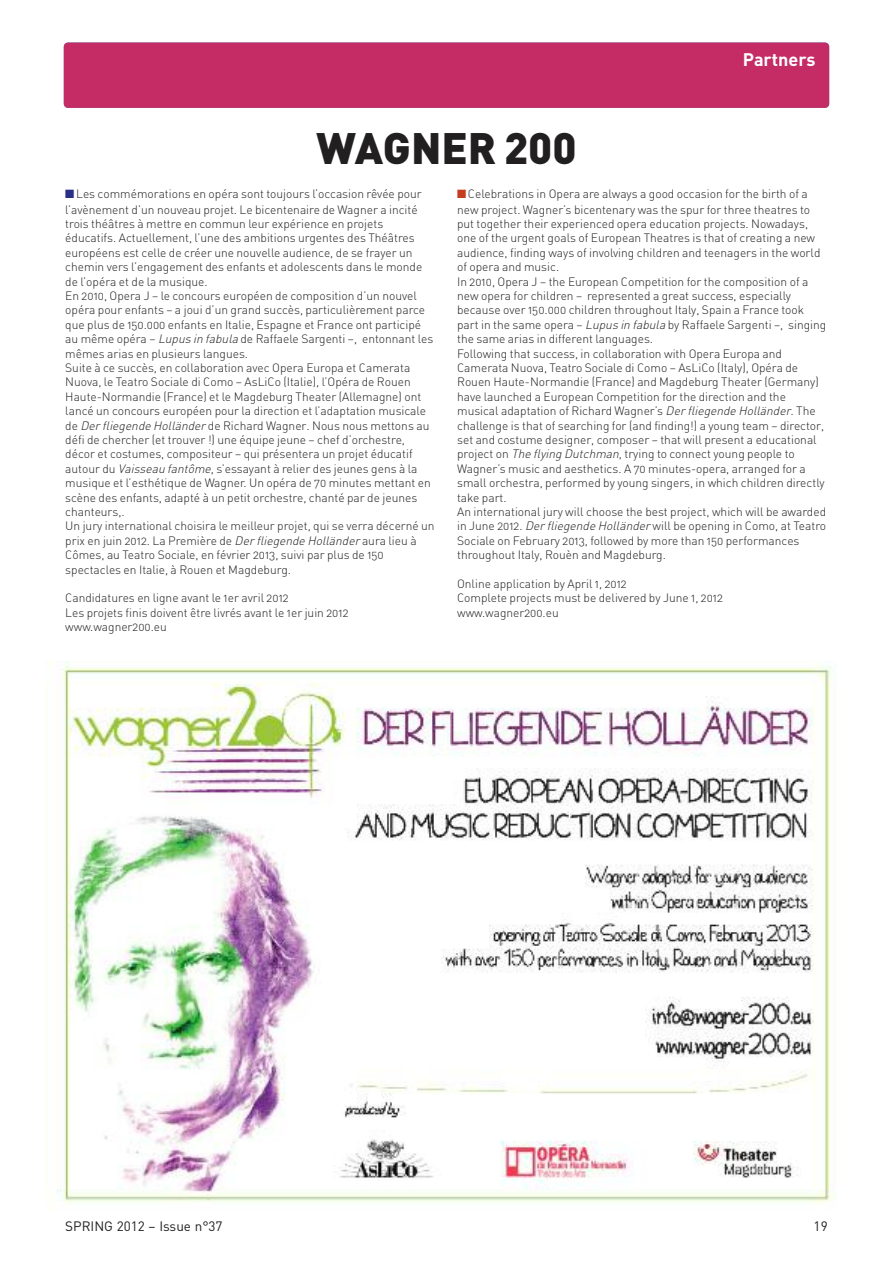
<style>
.page{position:relative;width:893px;height:1263px;background:#fff}
.page>*{position:absolute;margin:0;border:0;box-sizing:border-box;transform-origin:0 0}
.t1{font:900 43.5px "DIN";color:#211f1f}
.t2{font:700 18px "DIN";color:#fff}
.t3{font:13.5px "DIN";color:#211f1f}
.t4{font:12px/14.4px "DIN Light Alternate";color:#211f1f}
.s1{color:#2a2e85}
.s2{font-style:italic}
.s3{color:#c53c1e}
</style>
<div class="page">
<div style="left:64px;top:43px;width:765px;height:65px;background:#c52c65;border-radius:4px"></div>
<img style="left:47px;top:661px;width:787px;height:544px">
<h1 class="t1" style="left:316px;top:124px;width:262px">WAGNER 200</h1>
<h2 class="t2" style="left:743px;top:50px;width:74px">Partners</h2>
<p class="t4" style="left:65px;top:186px;width:358px;line-height:15.9px"><span class="s1">■</span>Les commémorations en opéra sont toujours l’occasion rêvée pour l’avènement d’un nouveau projet. Le bicentenaire de Wagner a incité</p>
<p class="t4" style="left:65px;top:217px;width:371px">trois théâtres à mettre en commun leur expérience en projets éducatifs. Actuellement, l’une des ambitions urgentes des Théâtres européens est celle de créer une nouvelle audience, de se frayer un chemin vers l’engagement des enfants et adolescents dans le monde de l’opéra et de la musique.<br>En 2010, Opera J – le concours européen de composition d’un nouvel opéra pour enfants – a joui d’un grand succès, particulièrement parce que plus de 150.000 enfants en Italie, Espagne et France ont participé au même opéra – <span class="s2">Lupusinfabula</span>de Raffaele Sargenti –, entonnant les mêmes arias en plusieurs langues.<br>Suite à ce succès, en collaboration avec Opera Europa et Camerata Nuova, le Teatro Sociale di Como – AsLiCo (Italie), l’Opéra de Rouen Haute-Normandie (France) et le Magdeburg Theater (Allemagne) ont lancé un concours européen pour la direction et l’adaptation musicale de <span class="s2">DerfliegendeHolländer</span>de Richard Wagner<span class="s2">.</span>Nous nous mettons au défi de chercher (et trouver !) une équipe jeune – chef d’orchestre, décor et costumes, compositeur – qui présentera un projet éducatif autour du <span class="s2">Vaisseaufantôme</span>, s’essayant à relier des jeunes gens à la musique et l’esthétique de Wagner. Un opéra de 70 minutes mettant en scène des enfants, adapté à un petit orchestre, chanté par de jeunes chanteurs,.<br>Un jury international choisira le meilleur projet, qui se verra décerné un prix en juin 2012. La Première de <span class="s2">DerfliegendeHolländer</span>aura lieu à Cômes, au Teatro Sociale, en février 2013, suivi par plus de 150 spectacles en Italie, à Rouen et Magdeburg.</p>
<p class="t4" style="left:65px;top:591px;width:285px">Candidatures en ligne avant le 1er avril 2012<br>Les projets finis doivent être livrés avant le 1er juin 2012 www.wagner200.eu</p>
<p class="t4" style="left:457px;top:186px;width:355px;line-height:15.9px"><span class="s3">■</span>Celebrations in Opera are always a good occasion for the birth of a new project. Wagner’s bicentenary was the spur for three theatres to</p>
<p class="t4" style="left:457px;top:217px;width:371px">put together their experienced opera education projects. Nowadays, one of the urgent goals of European Theatres is that of creating a new audience, finding ways of involving children and teenagers in the world of opera and music.<br>In 2010, Opera J – the European Competition for the composition of a new opera for children – represented a great success, especially because over 150.000 children throughout Italy, Spain a France took part in the same opera – <span class="s2">Lupusinfabula</span>by Raffaele Sargenti –, singing the same arias in different languages.<br>Following that success, in collaboration with Opera Europa and Camerata Nuova, Teatro Sociale di Como – AsLiCo (Italy), Opéra de Rouen Haute-Normandie (France) and Magdeburg Theater (Germany) have launched a European Competition for the direction and the musical adaptation of Richard Wagner’s <span class="s2">DerfliegendeHolländer.</span>The challenge is that of searching for (and finding!) a young team – director, set and costume designer, composer – that will present a educational project on <span class="s2">TheflyingDutchman</span>, trying to connect young people to Wagner’s music and aesthetics. A 70 minutes-opera, arranged for a small orchestra, performed by young singers, in which children directly take part.<br>An international jury will choose the best project, which will be awarded in June 2012. <span class="s2">DerfliegendeHolländer</span>will be opening in Como, at Teatro Sociale on February 2013, followed by more than 150 performances throughout Italy, Rouèn and Magdeburg.</p>
<p class="t4" style="left:457px;top:577px;width:267px">Online application by April 1, 2012<br>Complete projects must be delivered by June 1, 2012 www.wagner200.eu</p>
<p class="t3" style="left:65px;top:1218px;width:159px">SPRING 2012 – Issue n°37</p>
<p class="t3" style="left:814px;top:1218px;width:16px">19</p>
</div>
